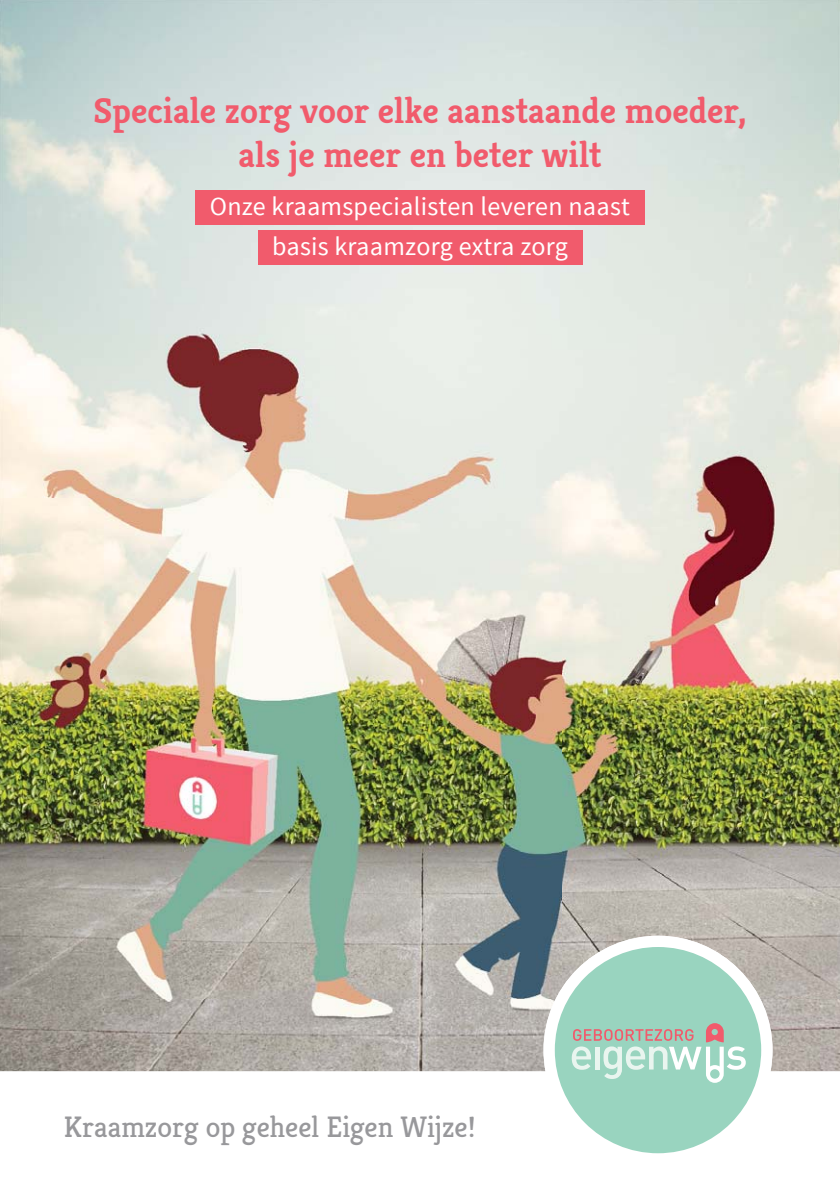
<style>
.page{position:relative;width:840px;height:1191px;background:#fff}
.page>*{position:absolute;margin:0;border:0;box-sizing:border-box;transform-origin:0 0}
.t1{font:700 36px/44px "Kreon";color:#f15b6c;text-align:center}
.t2{font:29.6px "Kreon";color:#98989b}
.t3{font:26px/40px "Source Sans Pro";letter-spacing:.01em;color:#fff;text-align:center}
</style>
<div class="page">
<img style="left:0;top:0;width:560px;height:1071px">
<img style="left:560px;top:0;width:279px;height:999px">
<img style="left:772px;top:999px;width:67px;height:72px">
<svg style="left:543px;top:935px;width:229px;height:219px;fill:#99d4bf"></svg>
<svg style="left:571px;top:1023px;width:174px;height:59px;background:#b2d2c3"></svg>
<div style="left:195px;top:190px;width:449px;height:35px;background:#f15b6c"></div>
<div style="left:258px;top:230px;width:325px;height:35px;background:#f15b6c"></div>
<p class="t1" style="left:93px;top:89px;width:654px">Speciale zorg voor elke aanstaande moeder, als je meer en beter wilt</p>
<p class="t3" style="left:210px;top:186px;width:421px">Onze kraamspecialisten leveren naast basis kraamzorg extra zorg</p>
<p class="t2" style="left:64px;top:1108px;width:413px">Kraamzorg op geheel Eigen Wijze!</p>
</div>
